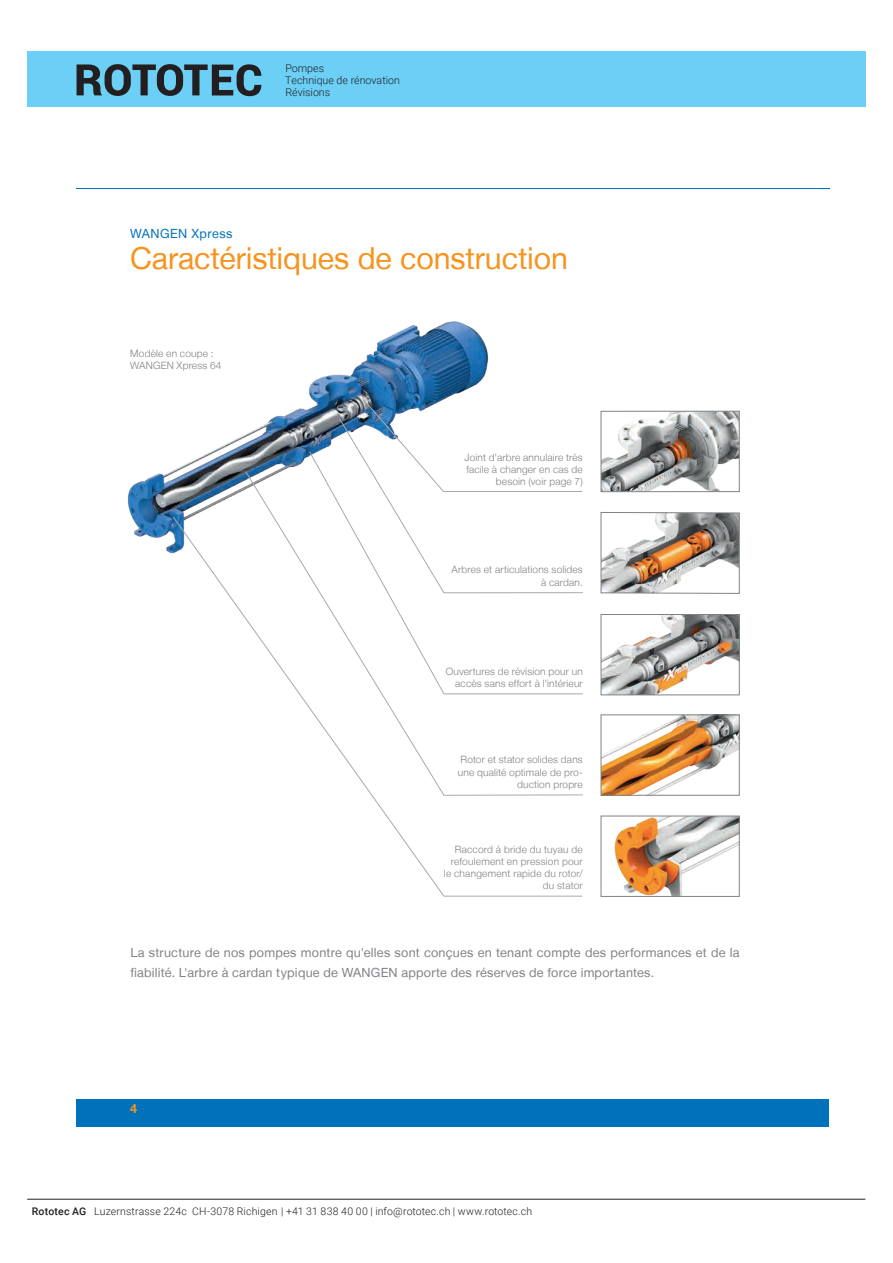
<style>
.page{position:relative;width:893px;height:1263px;background:#fff}
.page>*{position:absolute;margin:0;border:0;box-sizing:border-box;transform-origin:0 0}
.t1{font:30.3px "Helvetica Neue LT";letter-spacing:-.005em;color:#f7931d}
.t2{font:12.6px/20.2px "Helvetica Neue LT";letter-spacing:.02em;color:#808285}
.t3{font:12.6px "Helvetica Neue LT";letter-spacing:.035em;color:#0072bc}
.t4{font:700 12.6px "Helvetica Neue LT";color:#f7931d}
.t5{font:300 10.65px/11.9px "Roboto";color:#231f20}
.t6{font:300 10.5px "Roboto";letter-spacing:.015em;color:#231f20}
.t7{font:300 10.05px/12.1px "Helvetica Neue LT";letter-spacing:.015em;color:#808285;text-align:right}
.s1{font-weight:500}
</style>
<div class="page">
<hr style="left:27px;top:1199px;width:838px;height:1px;background:#231f20">
<div style="left:27px;top:51px;width:838px;height:55px;background:#6bcff6"></div>
<svg style="left:77px;top:64px;width:184px;height:32px"></svg>
<hr style="left:77px;top:188px;width:752px;height:1px;background:#0072bc">
<div style="left:77px;top:1099px;width:752px;height:27px;background:#0072bc"></div>
<img style="left:127px;top:321px;width:362px;height:233px">
<img style="left:600px;top:512px;width:140px;height:82px">
<img style="left:603px;top:616px;width:135px;height:77px">
<div style="left:601px;top:614px;width:139px;height:81px;border:1px solid #808285"></div>
<img style="left:603px;top:716px;width:135px;height:77px">
<div style="left:601px;top:714px;width:139px;height:81px;border:1px solid #808285"></div>
<img style="left:614px;top:818px;width:124px;height:77px">
<div style="left:601px;top:816px;width:139px;height:81px;border:1px solid #808285"></div>
<svg style="left:172px;top:516px;width:411px;height:381px"></svg>
<svg style="left:245px;top:471px;width:338px;height:325px"></svg>
<svg style="left:309px;top:451px;width:274px;height:243px"></svg>
<svg style="left:339px;top:402px;width:244px;height:191px"></svg>
<img style="left:603px;top:413px;width:135px;height:77px">
<div style="left:601px;top:411px;width:139px;height:81px;border:1px solid #808285"></div>
<p class="t3" style="left:130px;top:226px;width:104px">WANGEN Xpress</p>
<p class="t5" style="left:285px;top:62px;width:116px">Pompes<br>Technique de rénovation<br>Révisions</p>
<h1 class="t1" style="left:130px;top:240px;width:439px">Caractéristiques de construction</h1>
<p class="t7" style="left:130px;top:347px;width:93px;text-align:left">Modèle en coupe :<br>WANGEN Xpress 64</p>
<p class="t7" style="left:464px;top:451px;width:120px">Joint d'arbre annulaire très facile à changer en cas de besoin (voir page 7)</p>
<p class="t7" style="left:452px;top:564px;width:133px">Arbres et articulations solides à cardan.</p>
<p class="t7" style="left:446px;top:665px;width:139px">Ouvertures de révision pour un accès sans effort à l'intérieur</p>
<p class="t7" style="left:458px;top:754px;width:126px">Rotor et stator solides dans une qualité optimale de pro&shy;duction propre</p>
<p class="t7" style="left:444px;top:843px;width:140px">Raccord à bride du tuyau de refoulement en pression pour le changement rapide du rotor/ du stator</p>
<p class="t2" style="left:130px;top:942px;width:611px">La structure de nos pompes montre qu'elles sont conçues en tenant compte des performances et de la fiabilité. L'arbre à cardan typique de WANGEN apporte des réserves de force importantes.</p>
<p class="t4" style="left:130px;top:1101px;width:9px">4</p>
<p class="t6" style="left:32px;top:1204px;width:502px"><span class="s1">Rototec AG</span> Luzernstrasse 224c CH-3078 Richigen | +41 31 838 40 00 | info@rototec.ch | www.rototec.ch</p>
</div>
